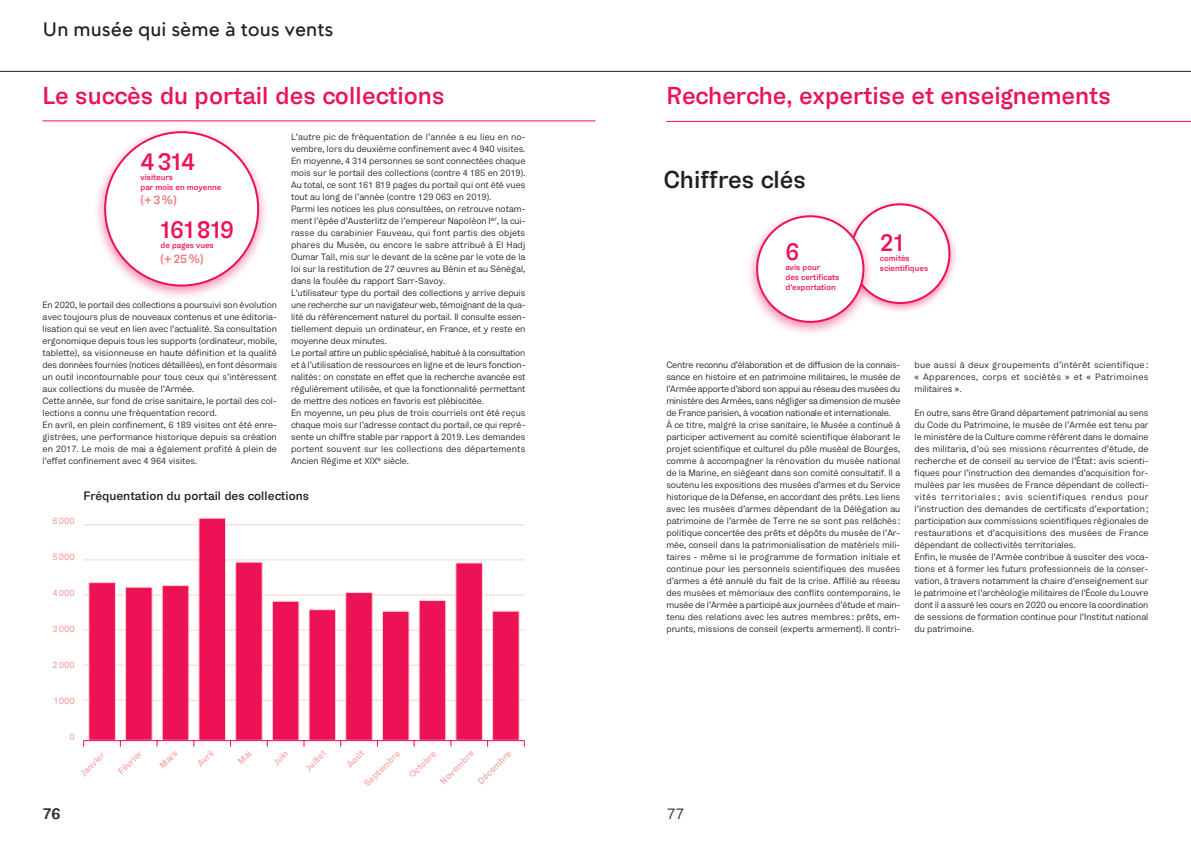
<style>
.page{position:relative;width:1191px;height:842px;background:#fff}
.page>*{position:absolute;margin:0;border:0;box-sizing:border-box;transform-origin:0 0}
.t1{font:500 24px "G Gdiplomat";color:#ed1255}
.t2{font:500 24px "G Gdiplomat";color:#231f20}
.t3{font:20px "Kelvin Md AI Sansclair";color:#231f20}
.t4{font:15px "G Gdiplomat";color:#231f20}
.t5{font:500 12px "G Gdiplomat";color:#231f20}
.t6{font:500 12px "G Gdiplomat";color:#f1707b}
.t7{font:9px/12px "G Gdiplomat";color:#231f20}
.t8{font:500 9px "G Gdiplomat";color:#f8aaaa}
.t9{font:500 8px/10px "G Gdiplomat";color:#ed1255}
</style>
<div class="page">
<hr style="left:83px;top:700px;width:441px;height:1px;background:#fbd3d0">
<hr style="left:83px;top:665px;width:441px;height:1px;background:#fbd3d0">
<hr style="left:83px;top:630px;width:441px;height:1px;background:#fbd3d0">
<hr style="left:83px;top:595px;width:441px;height:1px;background:#fbd3d0">
<hr style="left:83px;top:560px;width:441px;height:1px;background:#fbd3d0">
<hr style="left:83px;top:524px;width:441px;height:1px;background:#fbd3d0">
<div style="left:89px;top:582px;width:27px;height:158px;background:#ed1255;border:1px solid #fbd3d0"></div>
<div style="left:125px;top:587px;width:27px;height:153px;background:#ed1255;border:1px solid #fbd3d0"></div>
<div style="left:162px;top:585px;width:27px;height:155px;background:#ed1255;border:1px solid #fbd3d0"></div>
<div style="left:199px;top:518px;width:27px;height:222px;background:#ed1255;border:1px solid #fbd3d0"></div>
<div style="left:235px;top:562px;width:27px;height:178px;background:#ed1255;border:1px solid #fbd3d0"></div>
<div style="left:272px;top:601px;width:27px;height:139px;background:#ed1255;border:1px solid #fbd3d0"></div>
<div style="left:309px;top:609px;width:27px;height:131px;background:#ed1255;border:1px solid #fbd3d0"></div>
<div style="left:345px;top:592px;width:27px;height:148px;background:#ed1255;border:1px solid #fbd3d0"></div>
<div style="left:382px;top:611px;width:27px;height:129px;background:#ed1255;border:1px solid #fbd3d0"></div>
<div style="left:419px;top:600px;width:27px;height:140px;background:#ed1255;border:1px solid #fbd3d0"></div>
<div style="left:455px;top:563px;width:27px;height:177px;background:#ed1255;border:1px solid #fbd3d0"></div>
<div style="left:492px;top:611px;width:27px;height:129px;background:#ed1255;border:1px solid #fbd3d0"></div>
<hr style="left:43px;top:121px;width:552px;height:1px;background:#ed1255">
<hr style="left:84px;top:740px;width:440px;height:1px;background:#ed1255">
<div style="left:93px;top:125px;width:176px;height:176px;background:#ed1255;opacity:.5"></div>
<div style="left:105px;top:132px;width:153px;height:154px;background:#fff;border-radius:50%"></div>
<hr style="left:0;top:71px;width:1191px;height:1px;background:#231f20">
<hr style="left:666px;top:121px;width:525px;height:1px;background:#ed1255">
<div style="left:842px;top:199px;width:115px;height:115px;background:#ed1255;opacity:.5"></div>
<div style="left:851px;top:204px;width:98px;height:99px;background:#fff;border-radius:50%"></div>
<div style="left:850px;top:203px;width:100px;height:101px;border:2px solid #ed1255;border-radius:50%"></div>
<div style="left:745px;top:209px;width:129px;height:128px;background:#ed1255;opacity:.5"></div>
<div style="left:757px;top:216px;width:106px;height:106px;background:#fff;border-radius:50%"></div>
<div style="left:756px;top:215px;width:108px;height:108px;border:2px solid #ed1255;border-radius:50%"></div>
<h2 class="t3" style="left:43px;top:19px;width:292px">Un musée qui sème à tous vents</h2>
<h1 class="t1" style="left:43px;top:80px;width:404px">Le succès du portail des collections</h1>
<h1 class="t1" style="left:141px;top:146px;width:56px">4314</h1>
<p class="t9" style="left:141px;top:172px;width:82px">visiteurs<br>par mois en moyenne</p>
<h3 class="t6" style="left:141px;top:192px;width:38px">(+3%)</h3>
<h1 class="t1" style="left:161px;top:214px;width:75px">161819</h1>
<p class="t9" style="left:161px;top:240px;width:55px">de pages vues</p>
<h3 class="t6" style="left:161px;top:251px;width:44px">(+25%)</h3>
<p class="t7" style="left:43px;top:299px;width:236px">En 2020, le portail des collections a poursuivi son évolution avec toujours plus de nouveaux contenus et une éditoria&shy;lisation qui se veut en lien avec l’actualité. Sa consultation ergonomique depuis tous les supports (ordinateur, mobile, tablette), sa visionneuse en haute définition et la qualité des données fournies (notices détaillées), en font désormais un outil incontournable pour tous ceux qui s’intéressent aux collections du musée de l’Armée.<br>Cette année, sur fond de crise sanitaire, le portail des col&shy;lections a connu une fréquentation record.<br>En avril, en plein confinement, 6 189 visites ont été enre&shy;gistrées, une performance historique depuis sa création en 2017. Le mois de mai a également profité à plein de l’effet confinement avec 4 964 visites.</p>
<p class="t7" style="left:291px;top:131px;width:236px">L’autre pic de fréquentation de l’année a eu lieu en no&shy;vembre, lors du deuxième confinement avec 4 940 visites.<br>En moyenne, 4 314 personnes se sont connectées chaque mois sur le portail des collections (contre 4 185 en 2019).<br>Au total, ce sont 161 819 pages du portail qui ont été vues tout au long de l’année (contre 129 063 en 2019).<br>Parmi les notices les plus consultées, on retrouve notam&shy;ment l’épée d’Austerlitz de l’empereur Napoléon I<sup>er</sup>, la cui&shy;rasse du carabinier Fauveau, qui font partis des objets phares du Musée, ou encore le sabre attribué à El Hadj Oumar Tall, mis sur le devant de la scène par le vote de la loi sur la restitution de 27 œuvres au Bénin et au Sénégal, dans la foulée du rapport Sarr-Savoy.<br>L’utilisateur type du portail des collections y arrive depuis une recherche sur un navigateur web, témoignant de la qua&shy;lité du référencement naturel du portail. Il consulte essen&shy;tiellement depuis un ordinateur, en France, et y reste en moyenne deux minutes.<br>Le portail attire un public spécialisé, habitué à la consultation et à l’utilisation de ressources en ligne et de leurs fonction&shy;nalités: on constate en effet que la recherche avancée est régulièrement utilisée, et que la fonctionnalité permettant de mettre des notices en favoris est plébiscitée.<br>En moyenne, un peu plus de trois courriels ont été reçus chaque mois sur l’adresse contact du portail, ce qui repré&shy;sente un chiffre stable par rapport à 2019. Les demandes portent souvent sur les collections des départements Ancien Régime et XIX<sup>e</sup> siècle.</p>
<p class="t8" style="left:52px;top:515px;width:24px">6000</p>
<p class="t8" style="left:52px;top:551px;width:24px">5000</p>
<p class="t8" style="left:52px;top:587px;width:24px">4000</p>
<p class="t8" style="left:52px;top:623px;width:24px">3000</p>
<p class="t8" style="left:52px;top:659px;width:24px">2000</p>
<p class="t8" style="left:54px;top:695px;width:22px">1000</p>
<p class="t8" style="left:70px;top:731px;width:7px">0</p>
<h3 class="t5" style="left:83px;top:488px;width:227px">Fréquentation du portail des collections</h3>
<p class="t8" style="left:303px;top:765px;width:26px;rotate:-45deg">Juillet</p>
<p class="t8" style="left:344px;top:761px;width:21px;rotate:-45deg">Août</p>
<p class="t8" style="left:361px;top:781px;width:49px;rotate:-45deg">Septembre</p>
<p class="t8" style="left:157px;top:762px;width:23px;rotate:-45deg">Mars</p>
<p class="t8" style="left:195px;top:761px;width:21px;rotate:-45deg">Avril</p>
<p class="t8" style="left:271px;top:759px;width:18px;rotate:-45deg">Juin</p>
<p class="t8" style="left:78px;top:770px;width:32px;rotate:-45deg">Janvier</p>
<p class="t8" style="left:115px;top:769px;width:32px;rotate:-45deg">Février</p>
<p class="t8" style="left:437px;top:778px;width:45px;rotate:-45deg">Novembre</p>
<p class="t8" style="left:406px;top:772px;width:36px;rotate:-45deg">Octobre</p>
<p class="t8" style="left:475px;top:778px;width:45px;rotate:-45deg">Décembre</p>
<h1 class="t1" style="left:666px;top:80px;width:446px">Recherche, expertise et enseignements</h1>
<h1 class="t2" style="left:664px;top:164px;width:144px">Chiffres clés</h1>
<h1 class="t1" style="left:785px;top:236px;width:15px">6</h1>
<p class="t9" style="left:785px;top:262px;width:55px">avis pour<br>des certificats d'exportation</p>
<h1 class="t1" style="left:880px;top:227px;width:25px">21</h1>
<p class="t9" style="left:880px;top:253px;width:50px">comités scientifiques</p>
<p class="t7" style="left:666px;top:359px;width:236px">Centre reconnu d’élaboration et de diffusion de la connais&shy;sance en histoire et en patrimoine militaires, le musée de l’Armée apporte d’abord son appui au réseau des musées du ministère des Armées, sans négliger sa dimension de musée de France parisien, à vocation nationale et internationale.<br>À ce titre, malgré la crise sanitaire, le Musée a continué à participer activement au comité scientifique élaborant le projet scientifique et culturel du pôle muséal de Bourges, comme à accompagner la rénovation du musée national de la Marine, en siégeant dans son comité consultatif. Il a soutenu les expositions des musées d’armes et du Service historique de la Défense, en accordant des prêts. Les liens avec les musées d’armes dépendant de la Délégation au patrimoine de l’armée de Terre ne se sont pas relâchés: politique concertée des prêts et dépôts du musée de l’Ar&shy;mée, conseil dans la patrimonialisation de matériels mili&shy;taires - même si le programme de formation initiale et continue pour les personnels scientifiques des musées d’armes a été annulé du fait de la crise. Affilié au réseau des musées et mémoriaux des conflits contemporains, le musée de l’Armée a participé aux journées d’étude et main&shy;tenu des relations avec les autres membres : prêts, em&shy;prunts, missions de conseil (experts armement). Il contri-</p>
<p class="t7" style="left:914px;top:359px;width:235px;text-align:justify">bue aussi à deux groupements d’intérêt scientifique : « Apparences, corps et sociétés » et « Patrimoines militaires ».</p>
<p class="t7" style="left:914px;top:407px;width:235px">En outre, sans être Grand département patrimonial au sens du Code du Patrimoine, le musée de l’Armée est tenu par le ministère de la Culture comme référent dans le domaine des militaria, d’où ses missions récurrentes d’étude, de recherche et de conseil au service de l’État: avis scienti&shy;fiques pour l’instruction des demandes d’acquisition for&shy;mulées par les musées de France dépendant de collecti&shy;vités territoriales ; avis scientifiques rendus pour l’instruction des demandes de certificats d’exportation; participation aux commissions scientifiques régionales de restaurations et d’acquisitions des musées de France dépendant de collectivités territoriales.<br>Enfin, le musée de l’Armée contribue à susciter des voca&shy;tions et à former les futurs professionnels de la conser&shy;vation, à travers notamment la chaire d’enseignement sur le patrimoine et l’archéologie militaires de l’École du Louvre dont il a assuré les cours en 2020 ou encore la coordination de sessions de formation continue pour l’Institut national du patrimoine.</p>
<h3 class="t4" style="left:43px;top:804px;width:19px">76</h3>
<h3 class="t4" style="left:667px;top:804px;width:19px">77</h3>
</div>
